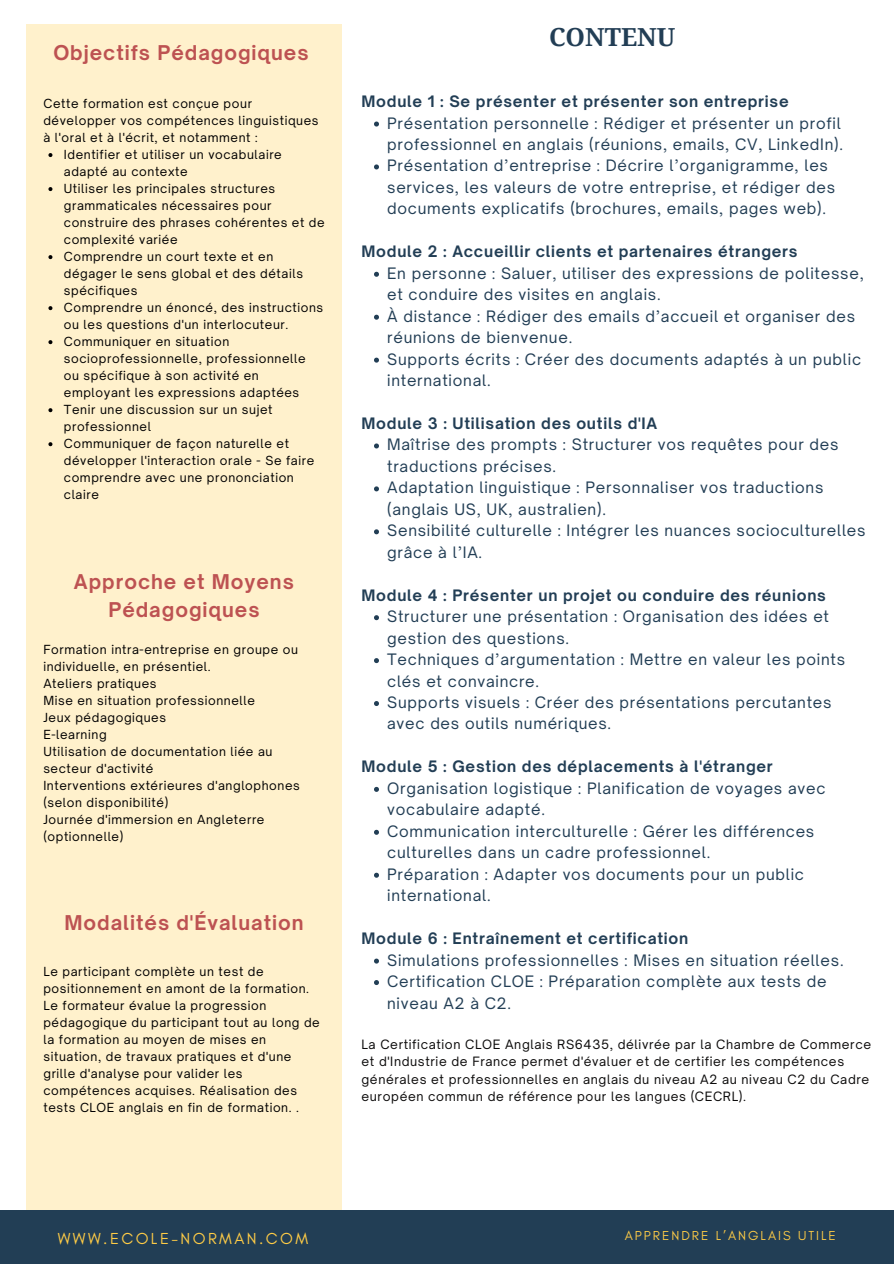
<style>
.page{position:relative;width:894px;height:1264px;background:#fff}
.page>*{position:absolute;margin:0;border:0;box-sizing:border-box;transform-origin:0 0}
.t1{font:700 24.9px "Droid Serif";color:#223e55}
.t2{font:700 19.5px/28px "Open Sauce One";letter-spacing:.05em;color:#bd5252;text-align:center}
.t3{font:16.2px "Glacial Indifference";letter-spacing:.15em;color:#ffcc46}
.t4{font:15.15px/21.5px "Open Sauce One";letter-spacing:.05em;color:#223e55}
.t5{font:700 15.15px "Open Sauce One";letter-spacing:.05em;color:#223e55}
.t6{font:13.2px "Glacial Indifference";letter-spacing:.15em;color:#ffcc46}
.t7{font:12.3px/17.4px "Open Sauce One";letter-spacing:.05em;color:#0c0b0b}
.t8{font:12px/17px "Open Sauce One";letter-spacing:.05em;color:#000}
</style>
<div class="page">
<div style="left:26px;top:25px;width:315px;height:1184px;background:#fff1cc"></div>
<svg style="left:374px;top:121px;width:5px;height:5px"></svg>
<svg style="left:374px;top:164px;width:5px;height:5px"></svg>
<svg style="left:374px;top:272px;width:5px;height:5px"></svg>
<svg style="left:374px;top:315px;width:5px;height:5px"></svg>
<svg style="left:374px;top:357px;width:5px;height:5px"></svg>
<svg style="left:374px;top:443px;width:5px;height:5px"></svg>
<svg style="left:374px;top:486px;width:5px;height:5px"></svg>
<svg style="left:374px;top:529px;width:5px;height:5px"></svg>
<svg style="left:374px;top:615px;width:5px;height:5px"></svg>
<svg style="left:374px;top:658px;width:5px;height:5px"></svg>
<svg style="left:374px;top:701px;width:5px;height:5px"></svg>
<svg style="left:374px;top:787px;width:5px;height:4px"></svg>
<svg style="left:374px;top:829px;width:5px;height:5px"></svg>
<svg style="left:374px;top:872px;width:5px;height:5px"></svg>
<svg style="left:374px;top:958px;width:5px;height:5px"></svg>
<svg style="left:374px;top:980px;width:5px;height:5px"></svg>
<div style="left:0;top:1210px;width:893px;height:53px;background:#223e55"></div>
<svg style="left:48px;top:153px;width:4px;height:4px"></svg>
<svg style="left:48px;top:187px;width:4px;height:4px"></svg>
<svg style="left:48px;top:255px;width:4px;height:4px"></svg>
<svg style="left:48px;top:306px;width:4px;height:4px"></svg>
<svg style="left:48px;top:340px;width:4px;height:4px"></svg>
<svg style="left:48px;top:408px;width:4px;height:4px"></svg>
<svg style="left:48px;top:442px;width:4px;height:4px"></svg>
<p class="t2" style="left:53px;top:39px;width:257px">Objectifs Pédagogiques</p>
<p class="t8" style="left:43px;top:95px;width:276px">Cette formation est conçue pour développer vos compétences linguistiques à l'oral et à l'écrit, et notamment :</p>
<p class="t8" style="left:64px;top:146px;width:219px">Identifier et utiliser un vocabulaire adapté au contexte</p>
<p class="t8" style="left:64px;top:180px;width:262px">Utiliser les principales structures grammaticales nécessaires pour construire des phrases cohérentes et de complexité variée</p>
<p class="t8" style="left:64px;top:248px;width:240px">Comprendre un court texte et en dégager le sens global et des détails spécifiques</p>
<p class="t8" style="left:64px;top:299px;width:261px">Comprendre un énoncé, des instructions ou les questions d'un interlocuteur.</p>
<p class="t8" style="left:64px;top:333px;width:243px">Communiquer en situation socioprofessionnelle, professionnelle ou spécifique à son activité en employant les expressions adaptées</p>
<p class="t8" style="left:64px;top:401px;width:210px">Tenir une discussion sur un sujet professionnel</p>
<p class="t8" style="left:64px;top:435px;width:252px">Communiquer de façon naturelle et développer l'interaction orale - Se faire comprendre avec une prononciation claire</p>
<p class="t2" style="left:74px;top:567px;width:221px">Approche et Moyens<br>Pédagogiques</p>
<p class="t8" style="left:43px;top:640px;width:256px">Formation intra-entreprise en groupe ou individuelle, en présentiel.</p>
<p class="t8" style="left:43px;top:674px;width:115px">Ateliers pratiques</p>
<p class="t8" style="left:43px;top:691px;width:213px">Mise en situation professionnelle</p>
<p class="t8" style="left:43px;top:708px;width:124px">Jeux pédagogiques</p>
<p class="t8" style="left:43px;top:725px;width:65px">E-learning</p>
<p class="t8" style="left:43px;top:742px;width:231px">Utilisation de documentation liée au secteur d'activité</p>
<h2 class="t8" style="left:43px;top:776px;width:258px">Interventions extérieures d'anglophones (selon disponibilité)</h2>
<p class="t8" style="left:43px;top:810px;width:222px">Journée d'immersion en Angleterre (optionnelle)</p>
<p class="t2" style="left:64px;top:908px;width:241px">Modalités d'Évaluation</p>
<p class="t8" style="left:43px;top:963px;width:278px">Le participant complète un test de positionnement en amont de la formation.<br>Le formateur évalue la progression pédagogique du participant tout au long de la formation au moyen de mises en situation, de travaux pratiques et d'une grille d'analyse pour valider les compétences acquises. Réalisation des tests CLOE anglais en fin de formation. .</p>
<p class="t1" style="left:549px;top:23px;width:128px">CONTENU</p>
<p class="t5" style="left:361px;top:92px;width:428px">Module 1 : Se présenter et présenter son entreprise</p>
<p class="t4" style="left:387px;top:112px;width:457px">Présentation personnelle : Rédiger et présenter un profil professionnel en anglais (réunions, emails, CV, LinkedIn).<br>Présentation d’entreprise : Décrire l’organigramme, les services, les valeurs de votre entreprise, et rédiger des documents explicatifs (brochures, emails, pages web).</p>
<p class="t5" style="left:361px;top:242px;width:437px">Module 2 : Accueillir clients et partenaires étrangers</p>
<p class="t4" style="left:387px;top:262px;width:478px">En personne : Saluer, utiliser des expressions de politesse, et conduire des visites en anglais.<br>À distance : Rédiger des emails d’accueil et organiser des réunions de bienvenue.<br>Supports écrits : Créer des documents adaptés à un public international.</p>
<p class="t5" style="left:361px;top:414px;width:297px">Module 3 : Utilisation des outils d'IA</p>
<p class="t4" style="left:387px;top:434px;width:480px">Maîtrise des prompts : Structurer vos requêtes pour des traductions précises.<br>Adaptation linguistique : Personnaliser vos traductions (anglais US, UK, australien).<br>Sensibilité culturelle : Intégrer les nuances socioculturelles grâce à l’IA.</p>
<p class="t5" style="left:361px;top:585px;width:466px">Module 4 : Présenter un projet ou conduire des réunions</p>
<p class="t4" style="left:387px;top:605px;width:459px">Structurer une présentation : Organisation des idées et gestion des questions.<br>Techniques d’argumentation : Mettre en valeur les points clés et convaincre.<br>Supports visuels : Créer des présentations percutantes avec des outils numériques.</p>
<p class="t5" style="left:361px;top:757px;width:412px">Module 5 : Gestion des déplacements à l'étranger</p>
<p class="t4" style="left:387px;top:777px;width:439px">Organisation logistique : Planification de voyages avec vocabulaire adapté.<br>Communication interculturelle : Gérer les différences culturelles dans un cadre professionnel.<br>Préparation : Adapter vos documents pour un public international.</p>
<p class="t5" style="left:361px;top:929px;width:328px">Module 6 : Entraînement et certification</p>
<p class="t4" style="left:387px;top:949px;width:458px">Simulations professionnelles : Mises en situation réelles.<br>Certification CLOE : Préparation complète aux tests de niveau A2 à C2.</p>
<p class="t7" style="left:361px;top:1035px;width:511px">La Certification CLOE Anglais RS6435, délivrée par la Chambre de Commerce et d'Industrie de France permet d'évaluer et de certifier les compétences générales et professionnelles en anglais du niveau A2 au niveau C2 du Cadre européen commun de référence pour les langues (CECRL).</p>
<h2 class="t3" style="left:58px;top:1228px;width:252px">WWW.ECOLE-NORMAN.COM</h2>
<p class="t6" style="left:624px;top:1227px;width:212px">APPRENDRE L’ANGLAIS UTILE</p>
</div>
